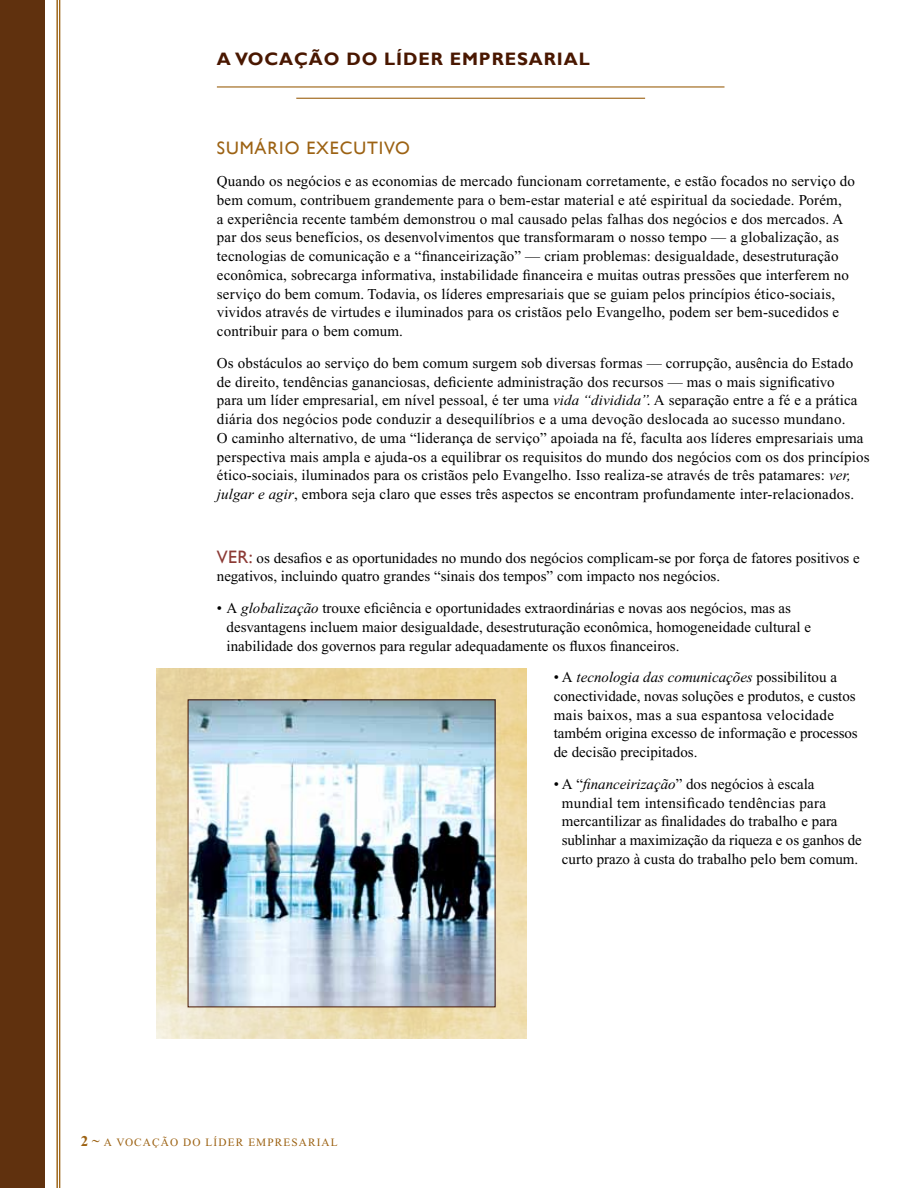
<style>
.page{position:relative;width:918px;height:1188px;background:#fff}
.page>*{position:absolute;margin:0;border:0;box-sizing:border-box;transform-origin:0 0}
.t1{font:700 18px "Gill Sans";letter-spacing:.05em;color:#491700}
.t2{font:18px "Gill Sans";letter-spacing:.05em;color:#9c6213}
.t3{font:15px/18.8px "Times New Roman";letter-spacing:.01em;color:#000}
.t4{font:11.25px "Times New Roman";letter-spacing:.1em;color:#9c6213}
.s1{font-style:italic}
.s2{font-family:"Gill Sans";font-size:18px;color:#8c3a35}
.s3{font-weight:700;font-size:15px}
.s4{font-size:15px}
</style>
<div class="page">
<svg style="left:156px;top:668px;width:371px;height:371px;background:#e6d5a9"></svg>
<img style="left:190px;top:701px;width:303px;height:304px">
<hr style="left:217px;top:86px;width:507px;height:2px;background:#9c6213">
<hr style="left:296px;top:98px;width:349px;height:1px;background:#9c6213">
<hr style="left:57px;top:0;width:1px;height:1188px;background:#9c6213">
<hr style="left:59px;top:0;width:1px;height:1188px;background:#9c6213">
<div style="left:0;top:0;width:44px;height:1188px;background:#60310e"></div>
<p class="t1" style="left:217px;top:48px;width:374px">A VOCAÇÃO DO LÍDER EMPRESARIAL</p>
<p class="t2" style="left:217px;top:138px;width:181px">SUMÁRIO EXECUTIVO</p>
<p class="t3" style="left:217px;top:172px;width:640px">Quando os negócios e as economias de mercado funcionam corretamente, e estão focados no serviço do bem comum, contribuem grandemente para o bem-estar material e até espiritual da sociedade. Porém,<br>a experiência recente também demonstrou o mal causado pelas falhas dos negócios e dos mercados. A par dos seus benefícios, os desenvolvimentos que transformaram o nosso tempo — a globalização, as tecnologias de comunicação e a “financeirização” — criam problemas: desigualdade, desestruturação econômica, sobrecarga informativa, instabilidade financeira e muitas outras pressões que interferem no serviço do bem comum. Todavia, os líderes empresariais que se guiam pelos princípios ético-sociais, vividos através de virtudes e iluminados para os cristãos pelo Evangelho, podem ser bem-sucedidos e contribuir para o bem comum.</p>
<p class="t3" style="left:217px;top:354px;width:654px">Os obstáculos ao serviço do bem comum surgem sob diversas formas — corrupção, ausência do Estado de direito, tendências gananciosas, deficiente administração dos recursos — mas o mais significativo<br>para um líder empresarial, em nível pessoal, é ter uma <span class="s1">vida “dividida”</span>. A separação entre a fé e a prática diária dos negócios pode conduzir a desequilíbrios e a uma devoção deslocada ao sucesso mundano.<br>O caminho alternativo, de uma “liderança de serviço” apoiada na fé, faculta aos líderes empresariais uma perspectiva mais ampla e ajuda-os a equilibrar os requisitos do mundo dos negócios com os dos princípios ético-sociais, iluminados para os cristãos pelo Evangelho. Isso realiza-se através de três patamares: <span class="s1">ver, julgar e agir</span>, embora seja claro que esses três aspectos se encontram profundamente inter-relacionados.</p>
<p class="t3" style="left:217px;top:548px;width:644px"><span class="s2">VER:</span> os desafios e as oportunidades no mundo dos negócios complicam-se por força de fatores positivos e negativos, incluindo quatro grandes “sinais dos tempos” com impacto nos negócios.</p>
<p class="t3" style="left:227px;top:599px;width:586px;text-indent:-10px">• A <span class="s1">globalização</span> trouxe eficiência e oportunidades extraordinárias e novas aos negócios, mas as desvantagens incluem maior desigualdade, desestruturação econômica, homogeneidade cultural e inabilidade dos governos para regular adequadamente os fluxos financeiros.</p>
<p class="t3" style="left:554px;top:668px;width:305px">• A <span class="s1">tecnologia das comunicações</span> possibilitou a conectividade, novas soluções e produtos, e custos mais baixos, mas a sua espantosa velocidade também origina excesso de informação e processos de decisão precipitados.</p>
<p class="t3" style="left:562px;top:775px;width:301px;text-indent:-8px">• A “<span class="s1">financeirização</span>” dos negócios à escala mundial tem intensificado tendências para mercantilizar as finalidades do trabalho e para sublinhar a maximização da riqueza e os ganhos de curto prazo à custa do trabalho pelo bem comum.</p>
<p class="t4" style="left:81px;top:1136px;width:258px"><span class="s3">2</span> <span class="s4">~</span> A VOCAÇÃO DO LÍDER EMPRESARIAL</p>
</div>
